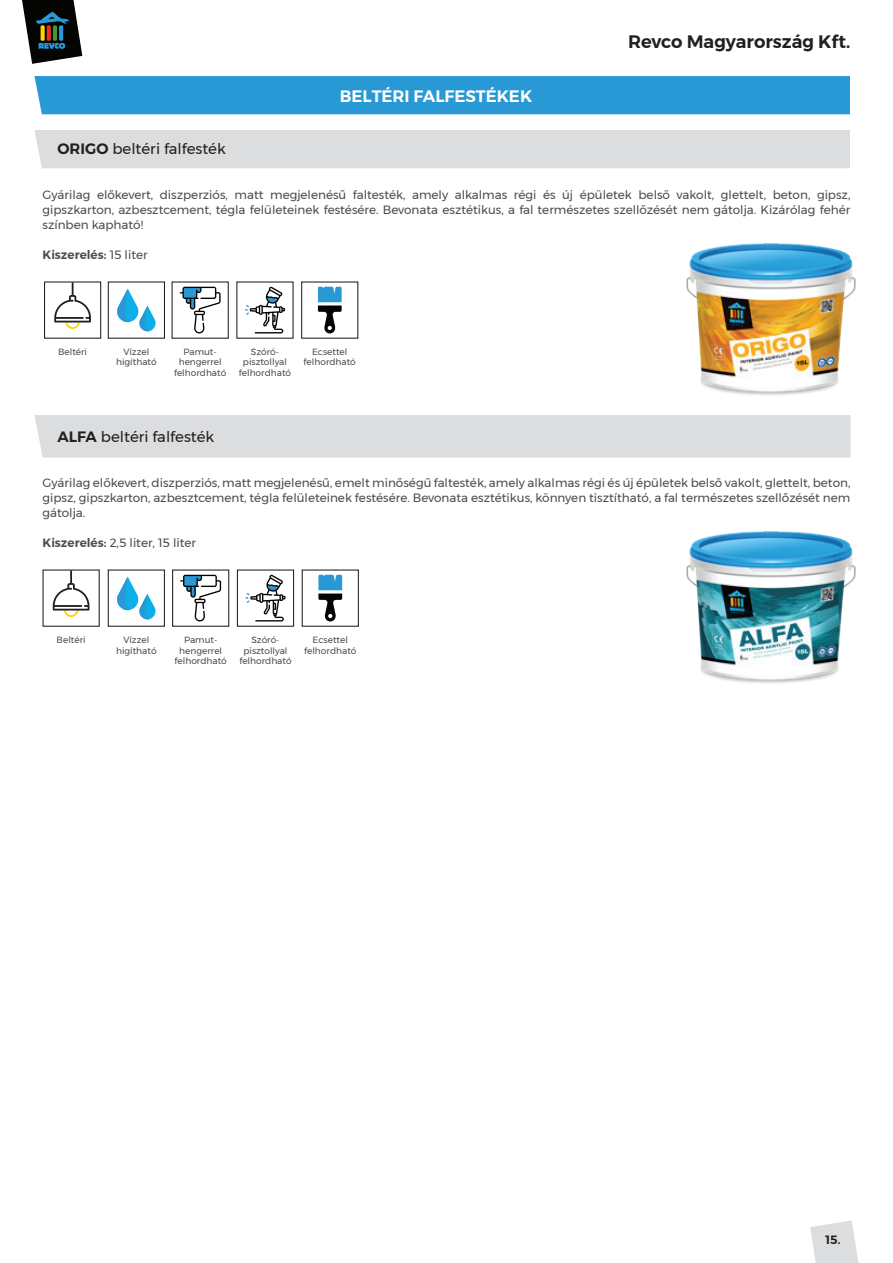
<style>
.page{position:relative;width:893px;height:1263px;background:#fff}
.page>*{position:absolute;margin:0;border:0;box-sizing:border-box;transform-origin:0 0}
.t1{font:600 18px "Montserrat";color:#231f20}
.t2{font:600 16.5px "Montserrat";color:#fff}
.t3{font:15px "Montserrat";color:#231f20}
.t4{font:12px/15px "Montserrat";color:#4b4c4d;text-align:justify}
.t5{font:600 12px "Montserrat";color:#4b4c4d}
.t6{font:600 12px "Montserrat";color:#231f20}
.t7{font:9px/10.8px "Montserrat";color:#4b4c4d;text-align:center}
.s1{font-weight:600}
.s2{font-weight:400}
</style>
<div class="page">
<div style="left:34px;top:130px;width:816px;height:38px;background:#dcdddf"></div>
<div style="left:34px;top:76px;width:816px;height:38px;background:#2999d5"></div>
<svg style="left:180px;top:575px;width:41px;height:46px"></svg>
<div style="left:172px;top:569px;width:57px;height:58px;border:1px solid #231f20"></div>
<svg style="left:245px;top:574px;width:41px;height:47px"></svg>
<div style="left:237px;top:569px;width:57px;height:58px;border:1px solid #231f20"></div>
<svg style="left:117px;top:577px;width:39px;height:42px"></svg>
<div style="left:108px;top:569px;width:57px;height:58px;border:1px solid #231f20"></div>
<svg style="left:53px;top:571px;width:36px;height:46px"></svg>
<div style="left:43px;top:569px;width:57px;height:58px;border:1px solid #231f20"></div>
<svg style="left:318px;top:575px;width:24px;height:46px"></svg>
<div style="left:302px;top:569px;width:57px;height:58px;border:1px solid #231f20"></div>
<svg style="left:180px;top:287px;width:41px;height:46px"></svg>
<svg style="left:245px;top:286px;width:40px;height:47px"></svg>
<svg style="left:117px;top:289px;width:39px;height:42px"></svg>
<div style="left:108px;top:281px;width:57px;height:58px;border:1px solid #231f20"></div>
<svg style="left:54px;top:283px;width:37px;height:46px"></svg>
<div style="left:44px;top:281px;width:57px;height:58px;border:1px solid #231f20"></div>
<svg style="left:318px;top:287px;width:24px;height:46px"></svg>
<svg style="left:22px;top:0;width:60px;height:64px"></svg>
<div style="left:34px;top:415px;width:816px;height:43px;background:#dcdddf"></div>
<img style="left:686px;top:243px;width:170px;height:152px">
<img style="left:686px;top:531px;width:170px;height:152px">
<svg style="left:810px;top:1220px;width:48px;height:43px"></svg>
<h2 class="t2" style="left:340px;top:83px;width:194px">BELTÉRI FALFESTÉKEK</h2>
<h1 class="t1" style="left:628px;top:28px;width:224px">Revco Magyarország Kft.</h1>
<p class="t3" style="left:58px;top:137px;width:170px"><span class="s1">ORIGO</span> beltéri falfesték</p>
<p class="t4" style="left:43px;top:187px;width:809px">Gyárilag előkevert, diszperziós, matt megjelenésű faltesték, amely alkalmas régi és új épületek belső vakolt, glettelt, beton, gipsz, gipszkarton, azbesztcement, tégla felületeinek festésére. Bevonata esztétikus, a fal természetes szellőzését nem gátolja. Kizárólag fehér színben kapható!</p>
<p class="t5" style="left:43px;top:245px;width:107px">Kiszerelés: <span class="s2">15 liter</span></p>
<p class="t7" style="left:116px;top:346px;width:42px">Vízzel higítható</p>
<p class="t7" style="left:239px;top:346px;width:54px">Szóró&shy;pisztollyal felhordható</p>
<p class="t7" style="left:304px;top:346px;width:54px">Ecsettel felhordható</p>
<p class="t7" style="left:58px;top:346px;width:30px">Beltéri</p>
<p class="t7" style="left:174px;top:346px;width:54px">Pamut&shy;hengerrel felhordható</p>
<p class="t3" style="left:58px;top:425px;width:158px"><span class="s1">ALFA</span> beltéri falfesték</p>
<p class="t4" style="left:43px;top:475px;width:809px">Gyárilag előkevert, diszperziós, matt megjelenésű, emelt minőségű faltesték, amely alkalmas régi és új épületek belső vakolt, glettelt, beton, gipsz, gipszkarton, azbesztcement, tégla felületeinek festésére. Bevonata esztétikus, könnyen tisztítható, a fal természetes szellőzését nem gátolja.</p>
<p class="t4" style="left:43px;top:535px;width:155px"><span class="s1">Kiszerelés:</span> 2,5 liter, 15 liter</p>
<p class="t7" style="left:116px;top:634px;width:42px">Vízzel higítható</p>
<p class="t7" style="left:239px;top:634px;width:54px">Szóró&shy;pisztollyal felhordható</p>
<p class="t7" style="left:304px;top:634px;width:54px">Ecsettel felhordható</p>
<p class="t7" style="left:57px;top:634px;width:30px">Beltéri</p>
<p class="t7" style="left:175px;top:634px;width:54px">Pamut&shy;hengerrel felhordható</p>
<p class="t6" style="left:825px;top:1230px;width:17px">15.</p>
</div>
